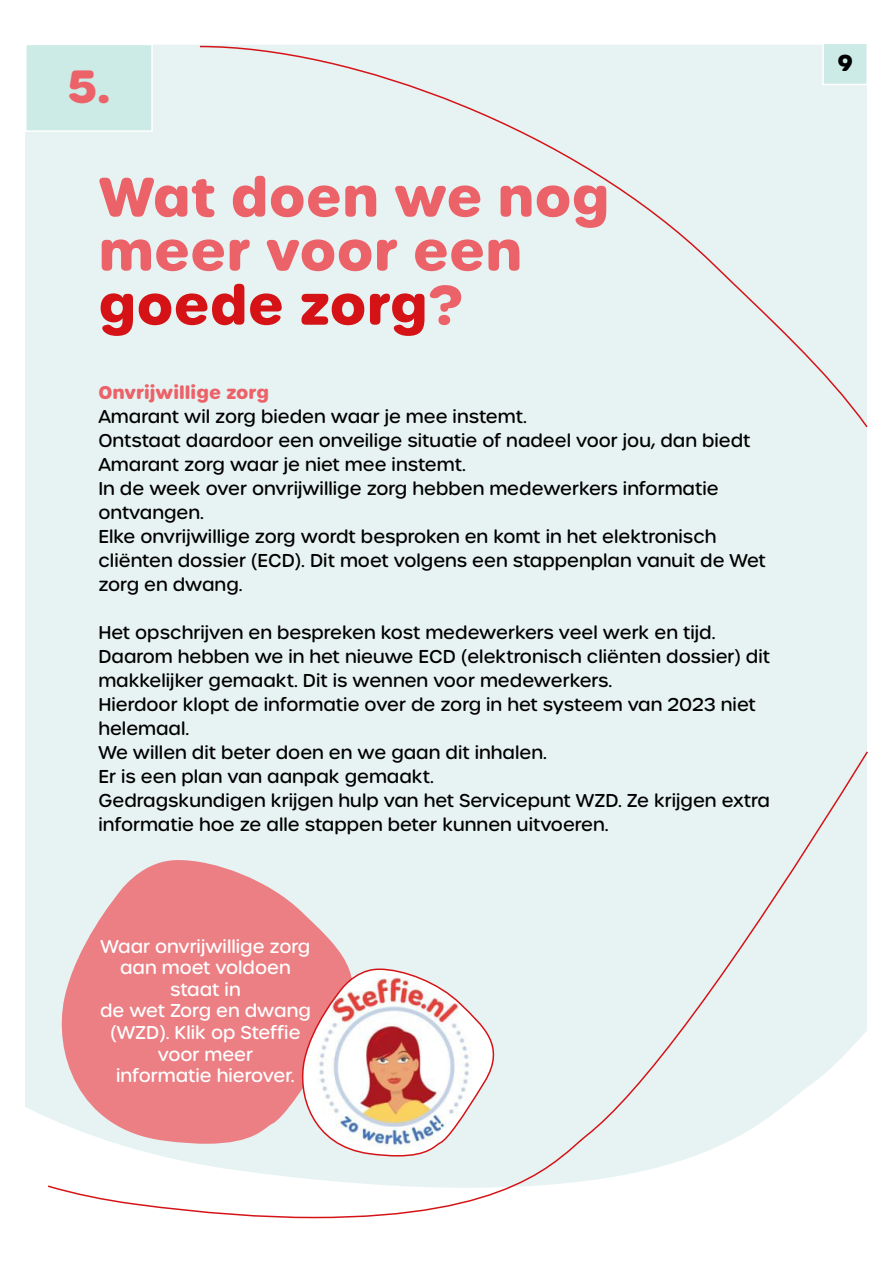
<style>
.page{position:relative;width:893px;height:1263px;background:#fff}
.page>*{position:absolute;margin:0;border:0;box-sizing:border-box;transform-origin:0 0}
.t1{font:700 54px/54px "Urbane Rounded";color:#ec6269}
.t2{font:700 45px "Urbane Rounded";color:#ec6269}
.t3{font:700 22.5px "Urbane Rounded";color:#000}
.t4{font:500 18px/24px "Urbane Rounded";color:#000}
.t5{font:500 18px/21.6px "Urbane Rounded";color:#fff;text-align:center}
.t6{font:700 18px "Urbane Rounded";color:#ec6269}
.s1{color:#d51317}
</style>
<div class="page">
<div style="left:25px;top:45px;width:842px;height:1072px;background:#e7f3f2"></div>
<svg style="left:46px;top:750px;width:822px;height:469px"></svg>
<div style="left:198px;top:45px;width:670px;height:384px;background:#e7f3f2"></div>
<svg style="left:53px;top:860px;width:314px;height:284px;background:#ea9ca0"></svg>
<img style="left:295px;top:968px;width:214px;height:189px">
<div style="left:822px;top:43px;width:46px;height:42px;background:#ccebe6;border:2px solid #fff"></div>
<div style="left:25px;top:44px;width:128px;height:88px;background:#ccebe6;border:2px solid #fff"></div>
<h2 class="t2" style="left:67px;top:55px;width:45px">5.</h2>
<h1 class="t1" style="left:98px;top:170px;width:513px">Wat doen we nog meer voor een <span class="s1">goede zorg</span>?</h1>
<p class="t6" style="left:98px;top:380px;width:172px">Onvrijwillige zorg</p>
<p class="t4" style="left:98px;top:404px;width:669px">Amarant wil zorg bieden waar je mee instemt.<br>Ontstaat daardoor een onveilige situatie of nadeel voor jou, dan biedt Amarant zorg waar je niet mee instemt.<br>In de week over onvrijwillige zorg hebben medewerkers informatie ontvangen.<br>Elke onvrijwillige zorg wordt besproken en komt in het elektronisch cliënten dossier (ECD). Dit moet volgens een stappenplan vanuit de Wet zorg en dwang.</p>
<p class="t4" style="left:98px;top:620px;width:673px">Het opschrijven en bespreken kost medewerkers veel werk en tijd.<br>Daarom hebben we in het nieuwe ECD (elektronisch cliënten dossier) dit makkelijker gemaakt. Dit is wennen voor medewerkers.<br>Hierdoor klopt de informatie over de zorg in het systeem van 2023 niet helemaal.<br>We willen dit beter doen en we gaan dit inhalen.<br>Er is een plan van aanpak gemaakt.<br>Gedragskundigen krijgen hulp van het Servicepunt WZD. Ze krijgen extra informatie hoe ze alle stappen beter kunnen uitvoeren.</p>
<p class="t5" style="left:100px;top:935px;width:212px">Waar onvrijwillige zorg aan moet voldoen staat in<br>de wet Zorg en dwang (WZD). Klik op Steffie voor meer<br>informatie hierover.</p>
<p class="t3" style="left:837px;top:48px;width:17px">9</p>
</div>
